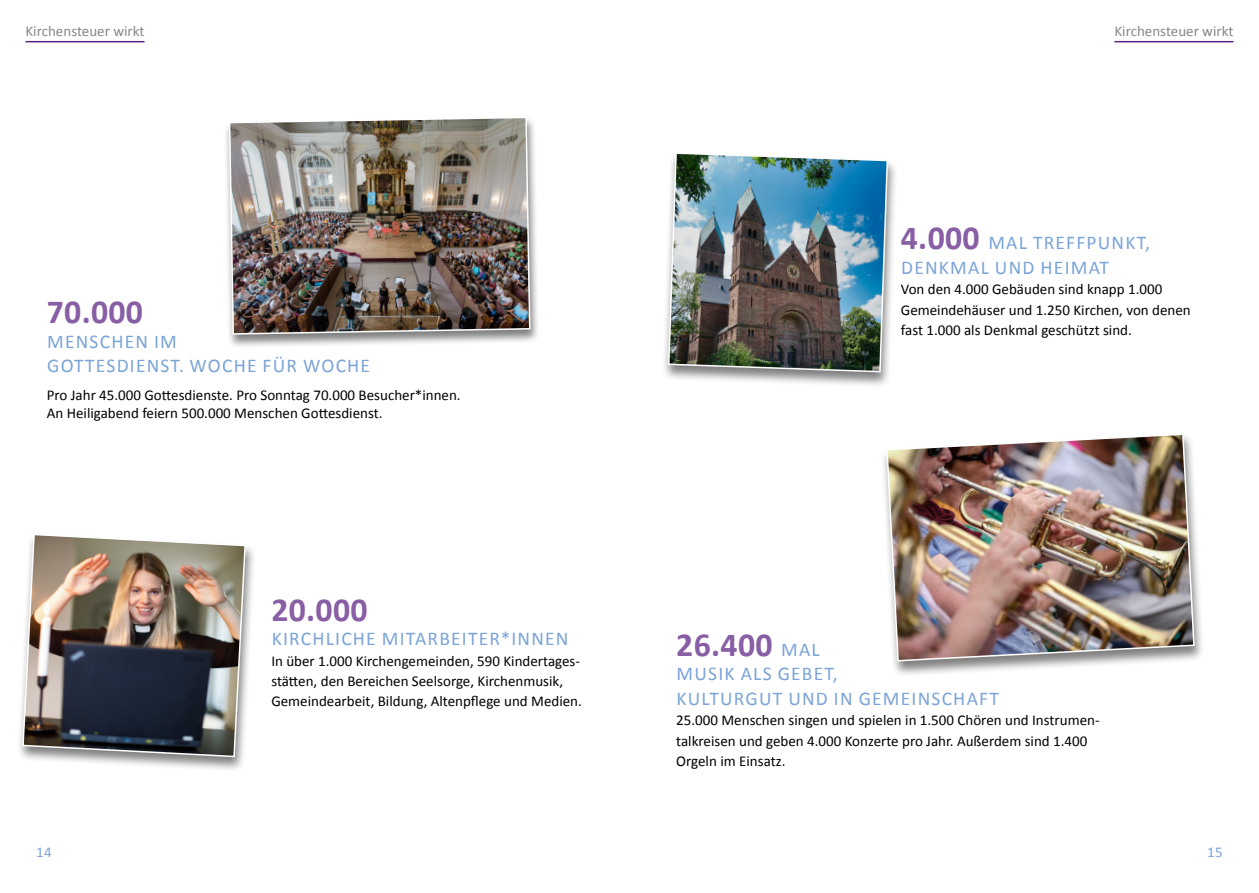
<style>
.page{position:relative;width:1259px;height:893px;background:#fff}
.page>*{position:absolute;margin:0;border:0;box-sizing:border-box;transform-origin:0 0}
.t1{font:700 33.75px "Calibri";letter-spacing:.01em;color:#885ea4}
.t2{font:19.5px/24.8px "Calibri";letter-spacing:.06em;color:#7ba4d7}
.t3{font:15px/20.2px "Calibri";color:#000}
.t4{font:15px "Calibri";color:#878787}
.t5{font:15px "Calibri";color:#7ba4d7}
.s1{font-weight:700;font-size:33.75px;color:#885ea4}
.s2{font-weight:400;font-size:19.5px;color:#7ba4d7}
</style>
<div class="page">
<hr style="left:26px;top:41px;width:118px;height:1px;background:#5c2483">
<hr style="left:1114px;top:41px;width:119px;height:1px;background:#5c2483">
<div style="left:16px;top:533px;width:240px;height:240px;background:#000;opacity:.5"></div>
<img style="left:21px;top:533px;width:226px;height:225px">
<div style="left:880px;top:433px;width:324px;height:244px;background:#000;opacity:.5"></div>
<img style="left:885px;top:433px;width:310px;height:229px">
<div style="left:661px;top:151px;width:237px;height:237px;background:#000;opacity:.5"></div>
<img style="left:667px;top:152px;width:222px;height:221px">
<div style="left:223px;top:116px;width:316px;height:233px;background:#000;opacity:.5"></div>
<img style="left:228px;top:116px;width:303px;height:219px">
<p class="t4" style="left:26px;top:21px;width:120px">Kirchensteuer wirkt</p>
<p class="t4" style="left:1114px;top:21px;width:120px">Kirchensteuer wirkt</p>
<h1 class="t1" style="left:47px;top:288px;width:98px">70.000</h1>
<h2 class="t2" style="left:47px;top:329px;width:324px">MENSCHEN IM<br>GOTTESDIENST. WOCHE FÜR WOCHE</h2>
<p class="t3" style="left:47px;top:385px;width:415px;line-height:18.8px">Pro Jahr 45.000 Gottesdienste. Pro Sonntag 70.000 Besucher*innen.<br>An Heiligabend feiern 500.000 Menschen Gottesdienst.</p>
<h1 class="t1" style="left:271px;top:586px;width:98px">20.000</h1>
<h2 class="t2" style="left:272px;top:627px;width:298px">KIRCHLICHE MITARBEITER*INNEN</h2>
<p class="t3" style="left:271px;top:651px;width:312px">In über 1.000 Kirchengemeinden, 590 Kindertages&shy;stätten, den Bereichen Seelsorge, Kirchenmusik,<br>Gemeindearbeit, Bildung, Altenpflege und Medien.</p>
<h2 class="t2" style="left:901px;top:230px;width:251px"><span class="s1">4.000</span> MAL TREFFPUNKT,<br>DENKMAL UND HEIMAT</h2>
<p class="t3" style="left:901px;top:279px;width:291px">Von den 4.000 Gebäuden sind knapp 1.000<br>Gemeindehäuser und 1.250 Kirchen, von denen fast 1.000 als Denkmal geschützt sind.</p>
<h1 class="t1" style="left:676px;top:621px;width:145px">26.400 <span class="s2">MAL</span></h1>
<h2 class="t2" style="left:676px;top:662px;width:324px">MUSIK ALS GEBET,<br>KULTURGUT UND IN GEMEINSCHAFT</h2>
<p class="t3" style="left:676px;top:710px;width:425px">25.000 Menschen singen und spielen in 1.500 Chören und Instrumen&shy;talkreisen und geben 4.000 Konzerte pro Jahr. Außerdem sind 1.400<br>Orgeln im Einsatz.</p>
<p class="t5" style="left:36px;top:842px;width:17px">14</p>
<p class="t5" style="left:1207px;top:842px;width:17px">15</p>
</div>
